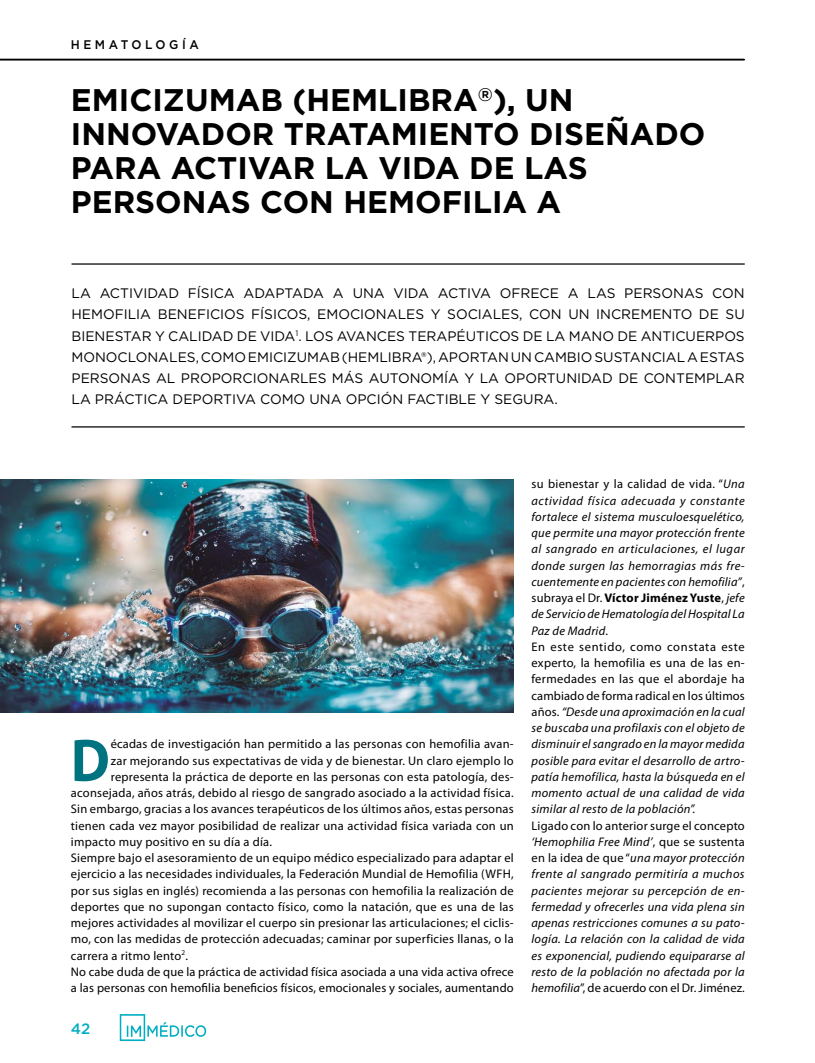
<style>
.page{position:relative;width:815px;height:1063px;background:#fff}
.page>*{position:absolute;margin:0;border:0;box-sizing:border-box;transform-origin:0 0}
.t1{font:700 60.75px "Myriad Pro";color:#007381;scale:.92 1}
.t2{font:700 31.25px/33.8px "Gotham";color:#000}
.t3{font:500 15px "Gotham";color:#00aec3}
.t4{font:13.75px/21.2px "Gotham";color:#000;text-align:justify}
.t5{font:italic 12.5px/16.2px "Myriad Pro";letter-spacing:.02em;color:#000}
.t6{font:12.5px "Myriad Pro";letter-spacing:.02em;color:#000}
.t7{font:500 12.5px "Gotham";letter-spacing:.3em;color:#000;scale:.95 1}
.s1{font-style:normal}
.s2{font-weight:700;font-style:normal}
</style>
<div class="page">
<svg style="left:120px;top:1014px;width:86px;height:27px"></svg>
<hr style="left:0;top:59px;width:744px;height:2px;background:#000">
<hr style="left:71px;top:263px;width:674px;height:2px;background:#000">
<hr style="left:71px;top:426px;width:674px;height:2px;background:#000">
<img style="left:0;top:479px;width:514px;height:233px">
<p class="t7" style="left:71px;top:37px;width:136px">HEMATOLOGÍA</p>
<h2 class="t2" style="left:71px;top:83px;width:636px">EMICIZUMAB (HEMLIBRA<sup>®</sup>), UN<br>INNOVADOR TRATAMIENTO DISEÑADO<br>PARA ACTIVAR LA VIDA DE LAS<br>PERSONAS CON HEMOFILIA A</h2>
<p class="t4" style="left:71px;top:282px;width:675px">LA ACTIVIDAD FÍSICA ADAPTADA A UNA VIDA ACTIVA OFRECE A LAS PERSONAS CON HEMOFILIA BENEFICIOS FÍSICOS, EMOCIONALES Y SOCIALES, CON UN INCREMENTO DE SU BIENESTAR Y CALIDAD DE VIDA<sup>1</sup>. LOS AVANCES TERAPÉUTICOS DE LA MANO DE ANTICUERPOS MONOCLONALES, COMO EMICIZUMAB (HEMLIBRA®), APORTAN UN CAMBIO SUSTANCIAL A ESTAS PERSONAS AL PROPORCIONARLES MÁS AUTONOMÍA Y LA OPORTUNIDAD DE CONTEMPLAR LA PRÁCTICA DEPORTIVA COMO UNA OPCIÓN FACTIBLE Y SEGURA.</p>
<h1 class="t1" style="left:71px;top:721px;width:44px">D</h1>
<p class="t6" style="left:111px;top:736px;width:404px">écadas de investigación han permitido a las personas con hemofilia avan-</p>
<p class="t6" style="left:111px;top:753px;width:404px">zar mejorando sus expectativas de vida y de bienestar. Un claro ejemplo lo</p>
<p class="t6" style="left:111px;top:769px;width:404px">representa la práctica de deporte en las personas con esta patología, des-</p>
<p class="t6" style="left:71px;top:785px;width:444px">aconsejada, años atrás, debido al riesgo de sangrado asociado a la actividad física.</p>
<p class="t6" style="left:71px;top:801px;width:444px">Sin embargo, gracias a los avances terapéuticos de los últimos años, estas personas</p>
<p class="t6" style="left:71px;top:818px;width:444px">tienen cada vez mayor posibilidad de realizar una actividad física variada con un</p>
<p class="t6" style="left:71px;top:834px;width:203px">impacto muy positivo en su día a día.</p>
<p class="t6" style="left:71px;top:850px;width:444px">Siempre bajo el asesoramiento de un equipo médico especializado para adaptar el</p>
<p class="t6" style="left:71px;top:866px;width:444px">ejercicio a las necesidades individuales, la Federación Mundial de Hemofilia (WFH,</p>
<p class="t6" style="left:71px;top:883px;width:444px">por sus siglas en inglés) recomienda a las personas con hemofilia la realización de</p>
<p class="t6" style="left:71px;top:899px;width:444px">deportes que no supongan contacto físico, como la natación, que es una de las</p>
<p class="t6" style="left:71px;top:915px;width:444px">mejores actividades al movilizar el cuerpo sin presionar las articulaciones; el ciclis-</p>
<p class="t6" style="left:71px;top:931px;width:444px">mo, con las medidas de protección adecuadas; caminar por superficies llanas, o la</p>
<p class="t6" style="left:71px;top:948px;width:119px">carrera a ritmo lento<sup>2</sup>.</p>
<p class="t6" style="left:71px;top:964px;width:444px">No cabe duda de que la práctica de actividad física asociada a una vida activa ofrece</p>
<p class="t6" style="left:71px;top:980px;width:444px">a las personas con hemofilia beneficios físicos, emocionales y sociales, aumentando</p>
<p class="t3" style="left:71px;top:1018px;width:21px">42</p>
<p class="t5" style="left:531px;top:476px;width:215px"><span class="s1">su bienestar y la calidad de vida. “</span>Una actividad física adecuada y constante fortalece el sistema musculoesquelético, que permite una mayor protección frente al sangrado en articulaciones, el lugar donde surgen las hemorragias más fre&shy;cuentemente en pacientes con hemofilia”<span class="s1">, subraya el Dr.</span> <span class="s2">Víctor Jiménez Yuste</span><span class="s1">,</span> jefe de Servicio de Hematología del Hospital La Paz de Madrid<span class="s1">.<br>En este sentido, como constata este experto, la hemofilia es una de las en&shy;fermedades en las que el abordaje ha cambiado de forma radical en los últimos años.</span> “Desde una aproximación en la cual se buscaba una profilaxis con el objeto de disminuir el sangrado en la mayor medida posible para evitar el desarrollo de artro&shy;patía hemofílica, hasta la búsqueda en el momento actual de una calidad de vida similar al resto de la población”.</p>
<p class="t5" style="left:531px;top:817px;width:215px;text-align:justify"><span class="s1">Ligado con lo anterior surge el concepto </span>‘Hemophilia Free Mind’<span class="s1">, que se sustenta en la idea de que “</span>una mayor protección frente al sangrado permitiría a muchos pacientes mejorar su percepción de en&shy;fermedad y ofrecerles una vida plena sin apenas restricciones comunes a su pato&shy;logía. La relación con la calidad de vida es exponencial, pudiendo equipararse al resto de la población no afectada por la hemofilia<span class="s1">”, de acuerdo con el Dr. Jiménez.</span></p>
</div>
